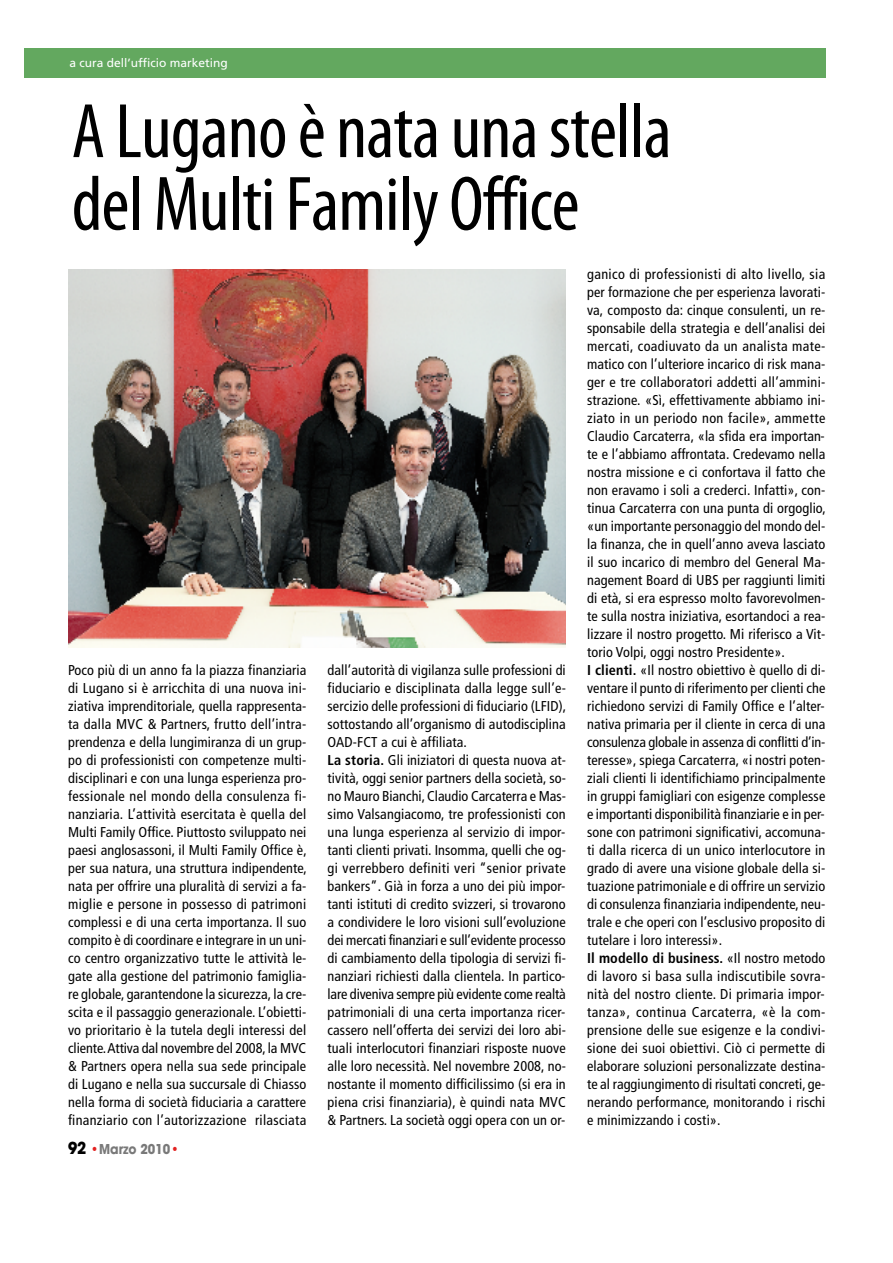
<style>
.page{position:relative;width:893px;height:1263px;background:#fff}
.page>*{position:absolute;margin:0;border:0;box-sizing:border-box;transform-origin:0 0}
.t1{font:condensed 78px/72.8px "Myriad Pro";letter-spacing:-.01em;color:#000}
.t2{font:condensed 14.25px/18px "Frutiger";letter-spacing:.01em;color:#000}
.t3{font:700 13.5px "Avant Garde";color:#797979;scale:.9 1}
.t4{font:12px "Frutiger";color:#fff}
.s1{font-weight:700}
.s2{font-size:16.5px;color:#000}
.s3{color:#e32221}
</style>
<div class="page">
<div style="left:24px;top:48px;width:801px;height:30px;background:#63a85f"></div>
<img style="left:68px;top:269px;width:498px;height:379px">
<p class="t4" style="left:70px;top:58px;width:160px">a cura dell’ufficio marketing</p>
<h1 class="t1" style="left:72px;top:101px;width:601px">A Luganoè nataunastella delMultiFamily Office</h1>
<p class="t2" style="left:68px;top:662px;width:240px;text-align:justify">Poco più di un anno fa la piazza finanziaria di Lugano si è arricchita di una nuova ini&shy;ziativa imprenditoriale, quella rappresenta&shy;ta dalla MVC &amp; Partners, frutto dell’intra&shy;prendenza e della lungimiranza di un grup&shy;po di professionisti con competenze multi&shy;disciplinari e con una lunga esperienza pro&shy;fessionale nel mondo della consulenza fi&shy;nanziaria. L’attività esercitata è quella del Multi Family Office. Piuttosto sviluppato nei paesi anglosassoni, il Multi Family Office è, per sua natura, una struttura indipendente, nata per offrire una pluralità di servizi a fa&shy;miglie e persone in possesso di patrimoni complessi e di una certa importanza. Il suo compito è di coordinare e integrare in un uni&shy;co centro organizzativo tutte le attività le&shy;gate alla gestione del patrimonio famiglia&shy;re globale, garantendone la sicurezza, la cre&shy;scita e il passaggio generazionale. L’obietti&shy;vo prioritario è la tutela degli interessi del cliente.Attiva dal novembre del 2008, la MVC &amp; Partners opera nella sua sede principale di Lugano e nella sua succursale di Chiasso nella forma di società fiduciaria a carattere finanziario con l’autorizzazione rilasciata</p>
<p class="t2" style="left:327px;top:662px;width:240px">dall’autorità di vigilanza sulle professioni di fiduciario e disciplinata dalla legge sull’e&shy;sercizio delle professioni di fiduciario (LFID), sottostando all’organismo di autodisciplina OAD-FCT a cui è affiliata.<br><span class="s1">La storia.</span> Gli iniziatori di questa nuova at&shy;tività, oggi senior partners della società, so&shy;no Mauro Bianchi, Claudio Carcaterra e Mas&shy;simo Valsangiacomo, tre professionisti con una lunga esperienza al servizio di impor&shy;tanti clienti privati. Insomma, quelli che og&shy;gi verrebbero definiti veri “senior private bankers”. Già in forza a uno dei più impor&shy;tanti istituti di credito svizzeri, si trovarono a condividere le loro visioni sull’evoluzione dei mercati finanziari e sull’evidente processo di cambiamento della tipologia di servizi fi&shy;nanziari richiesti dalla clientela. In partico&shy;lare diveniva sempre più evidente come realtà patrimoniali di una certa importanza ricer&shy;cassero nell’offerta dei servizi dei loro abi&shy;tuali interlocutori finanziari risposte nuove alle loro necessità. Nel novembre 2008, no&shy;nostante il momento difficilissimo (si era in piena crisi finanziaria), è quindi nata MVC &amp; Partners. La società oggi opera con un or-</p>
<p class="t3" style="left:68px;top:1144px;width:125px"><span class="s2">92</span> <span class="s3">•</span>Marzo 2010<span class="s3">•</span></p>
<p class="t2" style="left:587px;top:266px;width:240px">ganico di professionisti di alto livello, sia per formazione che per esperienza lavorati&shy;va, composto da: cinque consulenti, un re&shy;sponsabile della strategia e dell’analisi dei mercati, coadiuvato da un analista mate&shy;matico con l’ulteriore incarico di risk mana&shy;ger e tre collaboratori addetti all’ammini&shy;strazione. «Sì, effettivamente abbiamo ini&shy;ziato in un periodo non facile», ammette Claudio Carcaterra, «la sfida era importan&shy;te e l’abbiamo affrontata. Credevamo nella nostra missione e ci confortava il fatto che non eravamo i soli a crederci. Infatti», con&shy;tinua Carcaterra con una punta di orgoglio, «un importante personaggio del mondo del&shy;la finanza, che in quell’anno aveva lasciato il suo incarico di membro del General Ma&shy;nagement Board di UBS per raggiunti limiti di età, si era espresso molto favorevolmen&shy;te sulla nostra iniziativa, esortandoci a rea&shy;lizzare il nostro progetto. Mi riferisco a Vit&shy;torio Volpi, oggi nostro Presidente».<br><span class="s1">I clienti.</span> «Il nostro obiettivo è quello di di&shy;ventare il punto di riferimento per clienti che richiedono servizi di Family Office e l’alter&shy;nativa primaria per il cliente in cerca di una consulenza globale in assenza di conflitti d’in&shy;teresse», spiega Carcaterra, «i nostri poten&shy;ziali clienti li identifichiamo principalmente in gruppi famigliari con esigenze complesse e importanti disponibilità finanziarie e in per&shy;sone con patrimoni significativi, accomuna&shy;ti dalla ricerca di un unico interlocutore in grado di avere una visione globale della si&shy;tuazione patrimoniale e di offrire un servizio di consulenza finanziaria indipendente, neu&shy;trale e che operi con l’esclusivo proposito di tutelare i loro interessi».<br><span class="s1">Il modello di business.</span> «Il nostro metodo di lavoro si basa sulla indiscutibile sovra&shy;nità del nostro cliente. Di primaria impor&shy;tanza», continua Carcaterra, «è la com&shy;prensione delle sue esigenze e la condivi&shy;sione dei suoi obiettivi. Ciò ci permette di elaborare soluzioni personalizzate destina&shy;te al raggiungimento di risultati concreti, ge&shy;nerando performance, monitorando i rischi e minimizzando i costi».</p>
</div>
